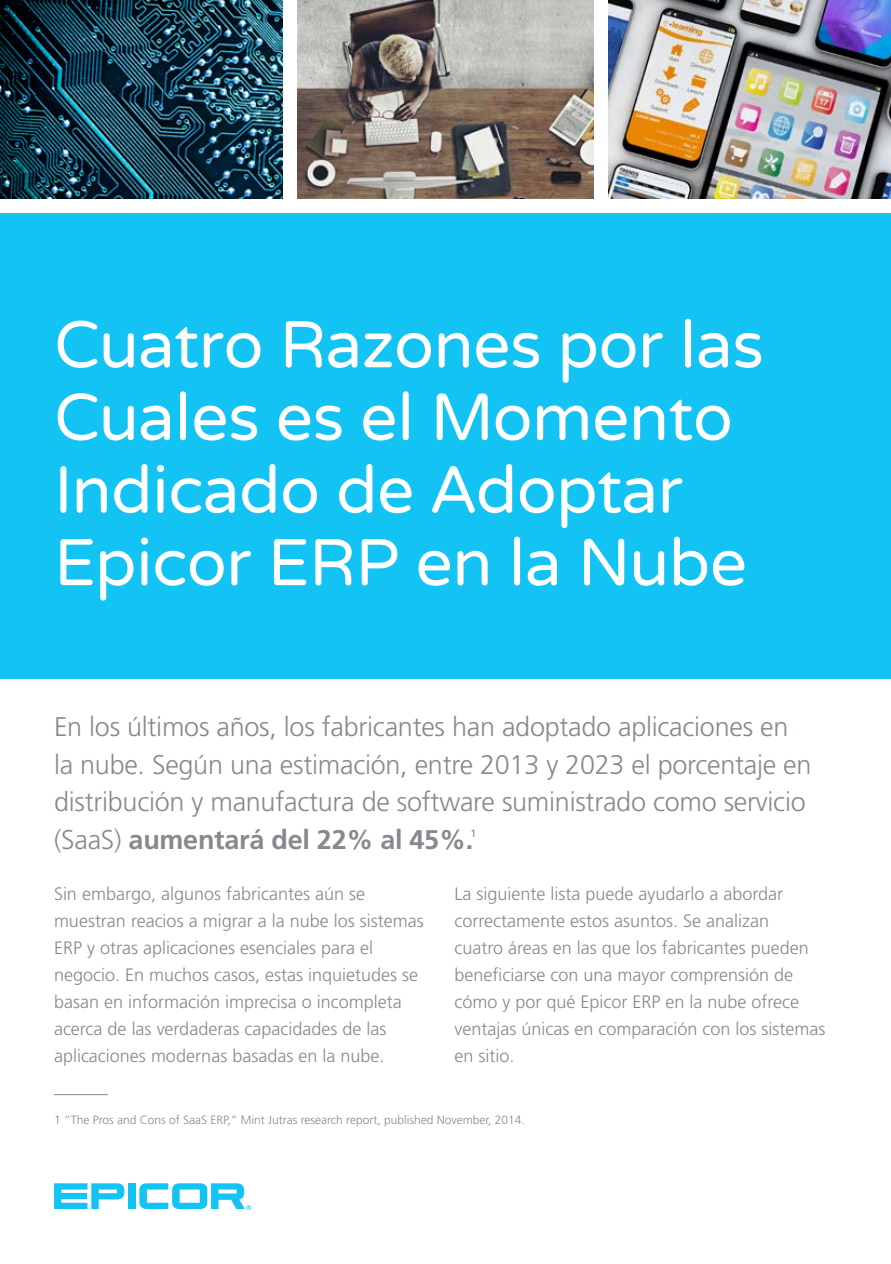
<style>
.page{position:relative;width:891px;height:1264px;background:#fff}
.page>*{position:absolute;margin:0;border:0;box-sizing:border-box;transform-origin:0 0}
.t1{font:66px/72.6px "Varela Round";letter-spacing:-.01em;color:#fff}
.t2{font:300 27px/37.5px "Frutiger LT Std";letter-spacing:-.01em;color:#86898d}
.t3{font:300 18px/27px "Frutiger LT Std";color:#86898d}
.t4{font:300 12px "Frutiger LT Std";color:#86898d}
.t5{font:10.5px "Frutiger LT Std";color:#86898d}
.s1{font-weight:700}
</style>
<div class="page">
<div style="left:128px;top:1183px;width:8px;height:26px;background:#12c3f4"></div>
<svg style="left:54px;top:1183px;width:70px;height:26px"></svg>
<svg style="left:139px;top:1183px;width:112px;height:27px"></svg>
<img style="left:0;top:0;width:282px;height:198px">
<div style="left:0;top:213px;width:891px;height:465px;background:#12c3f4"></div>
<img style="left:298px;top:0;width:295px;height:198px">
<img style="left:609px;top:0;width:282px;height:198px">
<hr style="left:54px;top:1094px;width:54px;height:1px;background:#86898d">
<p class="t1" style="left:54px;top:310px;width:711px">Cuatro Razones por las<br>Cuales es el Momento<br>Indicado de Adoptar<br>Epicor ERP en la Nube</p>
<p class="t2" style="left:54px;top:708px;width:759px">En los últimos años, los fabricantes han adoptado aplicaciones en la nube. Según una estimación, entre 2013 y 2023 el porcentaje en distribución y manufactura de software suministrado como servicio (SaaS) <span class="s1">aumentará del 22% al 45%.</span></p>
<p class="t5" style="left:471px;top:827px;width:7px">1</p>
<p class="t3" style="left:54px;top:880px;width:371px">Sin embargo, algunos fabricantes aún se muestran reacios a migrar a la nube los sistemas ERP y otras aplicaciones esenciales para el negocio. En muchos casos, estas inquietudes se basan en información imprecisa o incompleta acerca de las verdaderas capacidades de las aplicaciones modernas basadas en la nube.</p>
<p class="t3" style="left:454px;top:880px;width:373px">La siguiente lista puede ayudarlo a abordar correctamente estos asuntos. Se analizan<br>cuatro áreas en las que los fabricantes pueden beneficiarse con una mayor comprensión de cómo y por qué Epicor ERP en la nube ofrece ventajas únicas en comparación con los sistemas en sitio.</p>
<p class="t4" style="left:54px;top:1113px;width:472px">1 “The Pros and Cons of SaaS ERP,” Mint Jutras research report, published November, 2014.</p>
</div>
